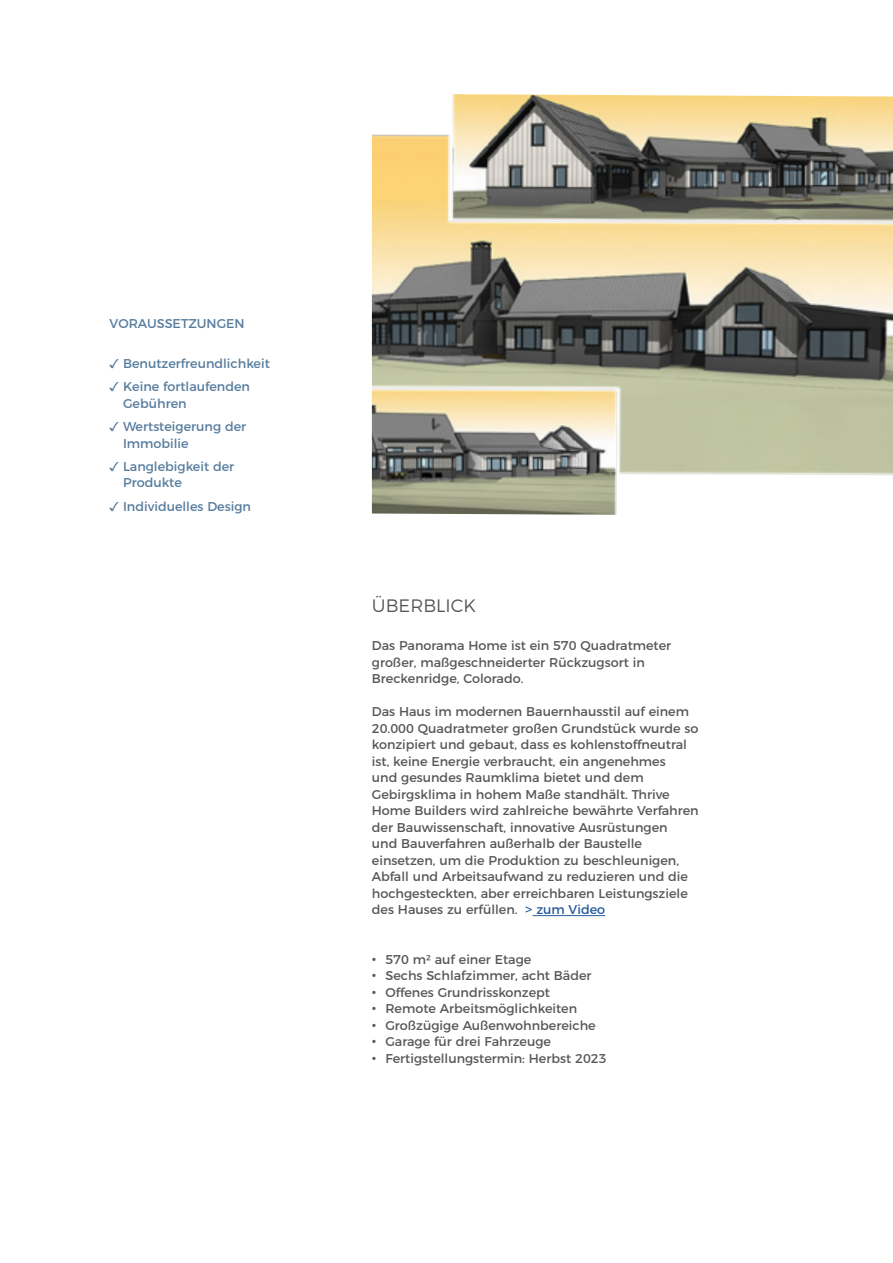
<style>
.page{position:relative;width:893px;height:1263px;background:#fff}
.page>*{position:absolute;margin:0;border:0;box-sizing:border-box;transform-origin:0 0}
.t1{font:300 18px "Montserrat";color:#575756}
.t2{font:12.75px/16.5px "Montserrat";color:#575756}
.t3{font:12.75px/16.5px "Montserrat";color:#567c9d}
.s1{font-family:"Arial Unicode MS"}
.s2{font-family:"Arial";color:#275b9b}
.s3{color:#275b9b}
.s4{font-family:"Arial"}
</style>
<div class="page">
<img style="left:372px;top:94px;width:521px;height:421px">
<hr style="left:532px;top:915px;width:73px;height:1px;background:#275b9b">
<p class="t3" style="left:110px;top:315px;width:137px">VORAUSSETZUNGEN</p>
<p class="t3" style="left:110px;top:354px;width:162px"><span class="s1">✓</span> Benutzerfreundlichkeit</p>
<p class="t3" style="left:123px;top:378px;width:128px;text-indent:-14px"><span class="s1">✓</span> Keine fortlaufenden<br>Gebühren</p>
<p class="t3" style="left:123px;top:417px;width:125px;text-indent:-14px"><span class="s1">✓</span> Wertsteigerung der<br>Immobilie</p>
<p class="t3" style="left:123px;top:457px;width:113px;text-indent:-14px"><span class="s1">✓</span> Langlebigkeit der<br>Produkte</p>
<p class="t3" style="left:110px;top:497px;width:143px"><span class="s1">✓</span> Individuelles Design</p>
<h1 class="t1" style="left:372px;top:592px;width:106px">ÜBERBLICK</h1>
<p class="t2" style="left:372px;top:636px;width:301px">Das Panorama Home ist ein 570 Quadratmeter großer, maßgeschneiderter Rückzugsort in<br>Breckenridge, Colorado.</p>
<p class="t2" style="left:372px;top:702px;width:328px">Das Haus im modernen Bauernhausstil auf einem 20.000 Quadratmeter großen Grundstück wurde so konzipiert und gebaut, dass es kohlenstoffneutral ist, keine Energie verbraucht, ein angenehmes<br>und gesundes Raumklima bietet und dem Gebirgsklima in hohem Maße standhält. Thrive Home Builders wird zahlreiche bewährte Verfahren der Bauwissenschaft, innovative Ausrüstungen<br>und Bauverfahren außerhalb der Baustelle einsetzen, um die Produktion zu beschleunigen, Abfall und Arbeitsaufwand zu reduzieren und die hochgesteckten, aber erreichbaren Leistungsziele des Hauses zu erfüllen. <span class="s2">˃</span> <span class="s3">zum Video</span></p>
<p class="t2" style="left:372px;top:950px;width:161px"><span class="s4">•</span> 570 m2 auf einer Etage</p>
<p class="t2" style="left:372px;top:966px;width:221px"><span class="s4">•</span> Sechs Schlafzimmer, acht Bäder</p>
<p class="t2" style="left:372px;top:983px;width:180px"><span class="s4">•</span> Offenes Grundrisskonzept</p>
<p class="t2" style="left:372px;top:999px;width:207px"><span class="s4">•</span> Remote Arbeitsmöglichkeiten</p>
<p class="t2" style="left:372px;top:1016px;width:225px"><span class="s4">•</span> Großzügige Außenwohnbereiche</p>
<p class="t2" style="left:372px;top:1032px;width:181px"><span class="s4">•</span> Garage für drei Fahrzeuge</p>
<p class="t2" style="left:372px;top:1049px;width:236px"><span class="s4">•</span> Fertigstellungstermin: Herbst 2023</p>
</div>
